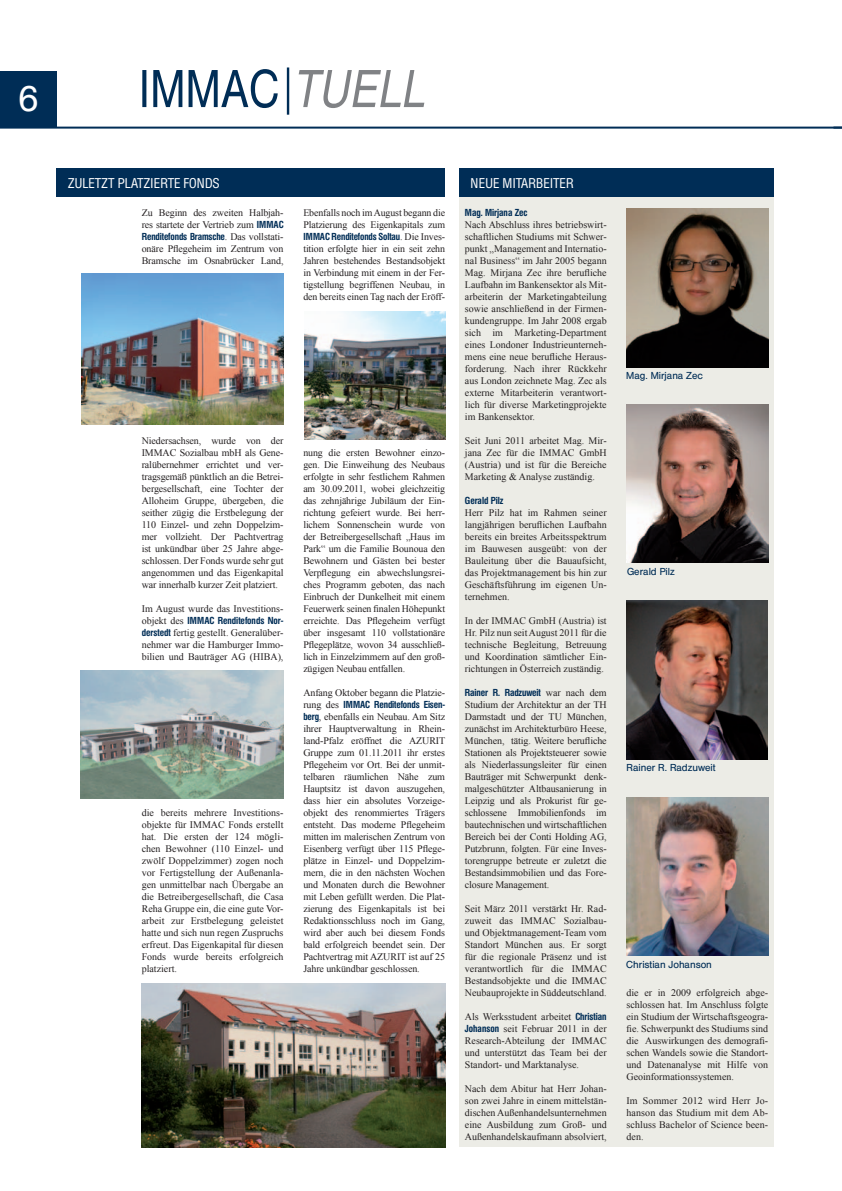
<style>
.page{position:relative;width:842px;height:1191px;background:#fff}
.page>*{position:absolute;margin:0;border:0;box-sizing:border-box;transform-origin:0 0}
.t1{font:condensed 51.6px "Helvetica";color:#002d56}
.t2{font:36px "Helvetica";color:#fff}
.t3{font:14px "Helvetica Two BQ";letter-spacing:.02em;color:#fff}
.t4{font:10px/12px "Times New Roman";color:#231f20;text-align:justify}
.t5{font:700 10px "Helvetica Two BQ";letter-spacing:-.01em;color:#002d56}
.t6{font:10px "Helvetica BQ";color:#002d56}
.s1{font-style:italic;color:#808285}
.s2{font-family:"Helvetica Two BQ";font-weight:700;color:#002d56}
.s3{font-family:"Times New Roman";font-weight:400;color:#231f20}
</style>
<div class="page">
<div style="left:459px;top:198px;width:315px;height:949px;background:#ecece6"></div>
<hr style="left:287px;top:67px;width:2px;height:48px;background:#002d56">
<hr style="left:0;top:127px;width:842px;height:2px;background:#002d56">
<div style="left:0;top:71px;width:57px;height:57px;background:#002d56"></div>
<img style="left:626px;top:404px;width:142px;height:159px">
<img style="left:626px;top:209px;width:142px;height:158px">
<img style="left:626px;top:601px;width:141px;height:158px">
<div style="left:57px;top:169px;width:388px;height:28px;background:#002d56"></div>
<div style="left:459px;top:169px;width:315px;height:28px;background:#002d56"></div>
<img style="left:81px;top:671px;width:202px;height:127px">
<img style="left:142px;top:983px;width:303px;height:164px">
<img style="left:81px;top:273px;width:202px;height:152px">
<img style="left:304px;top:311px;width:141px;height:128px">
<img style="left:626px;top:797px;width:142px;height:159px">
<h2 class="t2" style="left:18px;top:78px;width:22px">6</h2>
<h1 class="t1" style="left:138px;top:59px;width:287px">IMMAC <span class="s1">TUELL</span></h1>
<h3 class="t3" style="left:68px;top:174px;width:153px">ZULETZT PLATZIERTE FO NDS</h3>
<p class="t4" style="left:142px;top:206px;width:143px">Zu Beginn des zweiten Halbjah&shy;res startete der Vertrieb zum <span class="s2">IMMAC</span></p>
<p class="t5" style="left:142px;top:231px;width:143px">Renditefonds Bramsche<span class="s3">. Das vollstati-</span></p>
<p class="t4" style="left:142px;top:242px;width:143px">onäre Pflegeheim im Zentrum von<br>Bramsche im Osnabrücker Land,</p>
<p class="t4" style="left:142px;top:434px;width:143px">Niedersachsen, wurde von der IMMAC Sozialbau mbH als Gene&shy;ralübernehmer errichtet und ver&shy;tragsgemäß pünktlich an die Betrei&shy;bergesellschaft, eine Tochter der Alloheim Gruppe, übergeben, die seither zügig die Erstbelegung der 110 Einzel- und zehn Doppelzim&shy;mer vollzieht. Der Pachtvertrag ist unkündbar über 25 Jahre abge&shy;schlossen. Der Fonds wurde sehr gut angenommen und das Eigenkapital war innerhalb kurzer Zeit platziert.</p>
<p class="t4" style="left:142px;top:602px;width:143px">Im August wurde das Investitions-</p>
<p class="t5" style="left:142px;top:615px;width:143px"><span class="s3">objekt des</span> IMMAC Renditefonds Nor-</p>
<p class="t4" style="left:142px;top:626px;width:143px"><span class="s2">derstedt</span> fertig gestellt. Generalüber&shy;nehmer war die Hamburger Immo&shy;bilien und Bauträger AG (HIBA),</p>
<p class="t4" style="left:142px;top:806px;width:143px">die bereits mehrere Investitions&shy;objekte für IMMAC Fonds erstellt hat. Die ersten der 124 mögli&shy;chen Bewohner (110 Einzel- und zwölf Doppelzimmer) zogen noch vor Fertigstellung der Außenanla&shy;gen unmittelbar nach Übergabe an die Betreibergesellschaft, die Casa Reha Gruppe ein, die eine gute Vor&shy;arbeit zur Erstbelegung geleistet hatte und sich nun regen Zuspruchs erfreut. Das Eigenkapital für diesen Fonds wurde bereits erfolgreich platziert.</p>
<p class="t4" style="left:303px;top:206px;width:143px">Ebenfalls noch im August begann die<br>Platzierung des Eigenkapitals zum</p>
<p class="t5" style="left:303px;top:231px;width:143px">IMMAC Renditefonds Soltau<span class="s3">. Die Inves-</span></p>
<p class="t4" style="left:303px;top:242px;width:143px">tition erfolgte hier in ein seit zehn Jahren bestehendes Bestandsobjekt in Verbindung mit einem in der Fer&shy;tigstellung begriffenen Neubau, in den bereits einen Tag nach der Eröff-</p>
<p class="t4" style="left:303px;top:446px;width:143px">nung die ersten Bewohner einzo&shy;gen. Die Einweihung des Neubaus erfolgte in sehr festlichem Rahmen am 30.09.2011, wobei gleichzeitig das zehnjährige Jubiläum der Ein&shy;richtung gefeiert wurde. Bei herr&shy;lichem Sonnenschein wurde von der Betreibergesellschaft „Haus im Park“ um die Familie Bounoua den Bewohnern und Gästen bei bester Verpflegung ein abwechslungsrei&shy;ches Programm geboten, das nach Einbruch der Dunkelheit mit einem Feuerwerk seinen finalen Höhepunkt erreichte. Das Pflegeheim verfügt über insgesamt 110 vollstationäre Pflegeplätze, wovon 34 ausschließ&shy;lich in Einzelzimmern auf den groß&shy;zügigen Neubau entfallen.</p>
<p class="t4" style="left:303px;top:686px;width:143px">Anfang Oktober begann die Platzie-</p>
<p class="t5" style="left:303px;top:699px;width:143px"><span class="s3">rung des</span> IMMAC Renditefonds Eisen-</p>
<p class="t4" style="left:303px;top:710px;width:143px"><span class="s2">berg</span>, ebenfalls ein Neubau. Am Sitz ihrer Hauptverwaltung in Rhein&shy;land-Pfalz eröffnet die AZURIT Gruppe zum 01.11.2011 ihr erstes Pflegeheim vor Ort. Bei der unmit&shy;telbaren räumlichen Nähe zum Hauptsitz ist davon auszugehen, dass hier ein absolutes Vorzeige&shy;objekt des renommiertes Trägers entsteht. Das moderne Pflegeheim mitten im malerischen Zentrum von Eisenberg verfügt über 115 Pflege&shy;plätze in Einzel- und Doppelzim&shy;mern, die in den nächsten Wochen und Monaten durch die Bewohner mit Leben gefüllt werden. Die Plat&shy;zierung des Eigenkapitals ist bei Redaktionsschluss noch im Gang, wird aber auch bei diesem Fonds bald erfolgreich beendet sein. Der Pachtvertrag mit AZURIT ist auf 25<br>Jahre unkündbar geschlossen.</p>
<h3 class="t3" style="left:471px;top:174px;width:105px">NEUE MITARBEITER</h3>
<p class="t5" style="left:465px;top:207px;width:64px">Mag. Mirjana Zec</p>
<p class="t4" style="left:465px;top:218px;width:143px">Nach Abschluss ihres betriebswirt&shy;schaftlichen Studiums mit Schwer&shy;punkt „Management and Internatio&shy;nal Business“ im Jahr 2005 begann Mag. Mirjana Zec ihre berufliche Laufbahn im Bankensektor als Mit&shy;arbeiterin der Marketingabteilung sowie anschließend in der Firmen&shy;kundengruppe. Im Jahr 2008 ergab sich im Marketing-Department eines Londoner Industrieunterneh&shy;mens eine neue berufliche Heraus&shy;forderung. Nach ihrer Rückkehr aus London zeichnete Mag. Zec als externe Mitarbeiterin verantwort&shy;lich für diverse Marketingprojekte im Bankensektor.</p>
<p class="t4" style="left:465px;top:434px;width:143px">Seit Juni 2011 arbeitet Mag. Mir&shy;jana Zec für die IMMAC GmbH (Austria) und ist für die Bereiche Marketing &amp; Analyse zuständig.</p>
<p class="t5" style="left:465px;top:495px;width:40px">Gerald Pilz</p>
<p class="t4" style="left:465px;top:506px;width:143px">Herr Pilz hat im Rahmen seiner langjährigen beruflichen Laufbahn bereits ein breites Arbeitsspektrum im Bauwesen ausgeübt: von der Bauleitung über die Bauaufsicht, das Projektmanagement bis hin zur Geschäftsführung im eigenen Un&shy;ternehmen.</p>
<p class="t4" style="left:465px;top:614px;width:143px">In der IMMAC GmbH (Austria) ist Hr. Pilz nun seit August 2011 für die technische Begleitung, Betreuung und Koordination sämtlicher Ein&shy;richtungen in Österreich zuständig.</p>
<p class="t5" style="left:465px;top:687px;width:143px">Rainer R. Radzuweit <span class="s3">war nach dem</span></p>
<p class="t4" style="left:465px;top:698px;width:143px">Studium der Architektur an der TH Darmstadt und der TU München, zunächst im Architekturbüro Heese, München, tätig. Weitere berufliche Stationen als Projektsteuerer sowie als Niederlassungsleiter für einen Bauträger mit Schwerpunkt denk&shy;malgeschützter Altbausanierung in Leipzig und als Prokurist für ge&shy;schlossene Immobilienfonds im bautechnischen und wirtschaftlichen Bereich bei der Conti Holding AG, Putzbrunn, folgten. Für eine Inves&shy;torengruppe betreute er zuletzt die Bestandsimmobilien und das Fore&shy;closure Management.</p>
<p class="t4" style="left:465px;top:902px;width:143px">Seit März 2011 verstärkt Hr. Rad&shy;zuweit das IMMAC Sozialbau&shy;und Objektmanagement-Team vom Standort München aus. Er sorgt für die regionale Präsenz und ist verantwortlich für die IMMAC Bestandsobjekte und die IMMAC Neubauprojekte in Süddeutschland.</p>
<p class="t4" style="left:465px;top:1010px;width:143px">Als Werksstudent arbeitet <span class="s2">Christian Johanson</span> seit Februar 2011 in der Research-Abteilung der IMMAC und unterstützt das Team bei der Standort- und Marktanalyse.</p>
<p class="t4" style="left:465px;top:1082px;width:143px">Nach dem Abitur hat Herr Johan&shy;son zwei Jahre in einem mittelstän&shy;dischen Außenhandelsunternehmen eine Ausbildung zum Groß- und Außenhandelskaufmann absolviert,</p>
<p class="t6" style="left:626px;top:369px;width:78px">Mag. Mirjana Zec</p>
<p class="t6" style="left:627px;top:565px;width:49px">Gerald Pilz</p>
<p class="t6" style="left:626px;top:762px;width:90px">Rainer R. Radzuweit</p>
<p class="t6" style="left:626px;top:959px;width:87px">Christian Johanson</p>
<p class="t4" style="left:626px;top:986px;width:143px">die er in 2009 erfolgreich abge&shy;schlossen hat. Im Anschluss folgte ein Studium der Wirtschaftsgeogra&shy;fie. Schwerpunkt des Studiums sind die Auswirkungen des demografi&shy;schen Wandels sowie die Standort&shy;und Datenanalyse mit Hilfe von Geoinformationssystemen.</p>
<p class="t4" style="left:626px;top:1094px;width:143px">Im Sommer 2012 wird Herr Jo&shy;hanson das Studium mit dem Ab&shy;schluss Bachelor of Science been&shy;den.</p>
</div>
